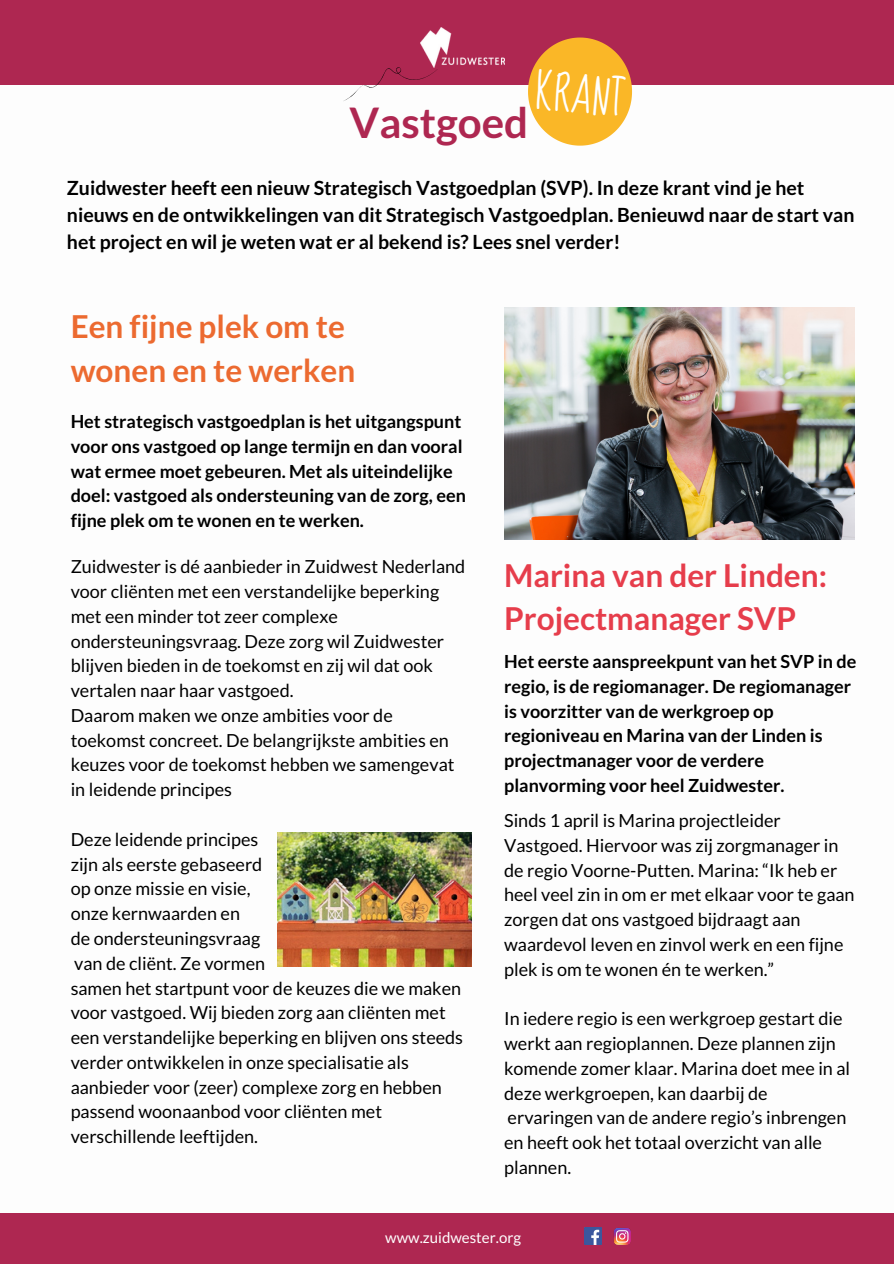
<style>
.page{position:relative;width:894px;height:1264px;background:#fff}
.page>*{position:absolute;margin:0;border:0;box-sizing:border-box;transform-origin:0 0}
.t1{font:700 42px "Lato";color:#ae2751}
.t2{font:42px "Sue Ellen Francisco";color:#fff}
.t3{font:700 31.5px/44px "Lato";color:#e63d4b}
.t4{font:700 31.5px/44px "Lato";color:#ec6a30}
.t5{font:700 19.5px/27px "Lato";color:#000}
.t6{font:18px/24.8px "Lato";color:#000}
.t7{font:700 18px/24.8px "Lato";color:#000}
.t8{font:15px "Lato";color:#fff}
</style>
<div class="page">
<div style="left:0;top:0;width:893px;height:85px;background:#ae2751"></div>
<div style="left:0;top:1213px;width:893px;height:50px;background:#ae2751"></div>
<img style="left:584px;top:1227px;width:17px;height:16px">
<img style="left:613px;top:1228px;width:18px;height:17px">
<img style="left:420px;top:28px;width:84px;height:37px">
<svg style="left:343px;top:46px;width:95px;height:55px"></svg>
<svg style="left:528px;top:38px;width:104px;height:108px"></svg>
<img style="left:277px;top:832px;width:194px;height:134px">
<img style="left:504px;top:307px;width:350px;height:232px">
<p class="t1" style="left:349px;top:97px;width:180px">Vastgoed</p>
<p class="t2" style="left:537px;top:69px;width:91px;rotate:5deg">KRANT</p>
<p class="t5" style="left:67px;top:173px;width:789px">Zuidwester heeft een nieuw Strategisch Vastgoedplan (SVP). In deze krant vind je het nieuws en de ontwikkelingen van dit Strategisch Vastgoedplan. Benieuwd naar de start van het project en wil je weten wat er al bekend is? Lees snel verder!</p>
<p class="t4" style="left:71px;top:304px;width:286px">Een fijne plek om te wonen en te werken</p>
<p class="t7" style="left:71px;top:409px;width:396px">Het strategisch vastgoedplan is het uitgangspunt voor ons vastgoed op lange termijn en dan vooral wat ermee moet gebeuren. Met als uiteindelijke doel: vastgoed als ondersteuning van de zorg, een fijne plek om te wonen en te werken.</p>
<p class="t6" style="left:71px;top:554px;width:396px">Zuidwester is dé aanbieder in Zuidwest Nederland voor cliënten met een verstandelijke beperking met een minder tot zeer complexe ondersteuningsvraag. Deze zorg wil Zuidwester blijven bieden in de toekomst en zij wil dat ook vertalen naar haar vastgoed.</p>
<p class="t6" style="left:71px;top:702px;width:385px">Daarom maken we onze ambities voor de toekomst concreet. De belangrijkste ambities en keuzes voor de toekomst hebben we samengevat in leidende principes</p>
<p class="t6" style="left:71px;top:826px;width:189px">Deze leidende principes</p>
<p class="t6" style="left:71px;top:851px;width:193px">zijn als eerste gebaseerd</p>
<p class="t6" style="left:71px;top:876px;width:181px">op onze missie en visie,</p>
<p class="t6" style="left:71px;top:900px;width:171px">onze kernwaarden en</p>
<p class="t6" style="left:71px;top:925px;width:191px">de ondersteuningsvraag</p>
<p class="t6" style="left:74px;top:950px;width:192px">van de cliënt. Ze vormen</p>
<p class="t6" style="left:71px;top:975px;width:394px">samen het startpunt voor de keuzes die we maken voor vastgoed. Wij bieden zorg aan cliënten met een verstandelijke beperking en blijven ons steeds verder ontwikkelen in onze specialisatie als aanbieder voor (zeer) complexe zorg en hebben passend woonaanbod voor cliënten met verschillende leeftijden.</p>
<p class="t3" style="left:504px;top:552px;width:324px">Marina van der Linden:<br>Projectmanager SVP</p>
<p class="t7" style="left:504px;top:648px;width:353px">Het eerste aanspreekpunt van het SVP in de regio, is de regiomanager. De regiomanager is voorzitter van de werkgroep op regioniveau en Marina van der Linden is projectmanager voor de verdere planvorming voor heel Zuidwester.</p>
<p class="t6" style="left:504px;top:807px;width:352px">Sinds 1 april is Marina projectleider Vastgoed. Hiervoor was zij zorgmanager in de regio Voorne-Putten. Marina: “Ik heb er heel veel zin in om er met elkaar voor te gaan zorgen dat ons vastgoed bijdraagt aan waardevol leven en zinvol werk en een fijne plek is om te wonen én te werken.”</p>
<p class="t6" style="left:504px;top:1006px;width:340px">In iedere regio is een werkgroep gestart die werkt aan regioplannen. Deze plannen zijn</p>
<p class="t6" style="left:504px;top:1055px;width:347px">komende zomer klaar. Marina doet mee in al deze werkgroepen, kan daarbij de ervaringen van de andere regio’s inbrengen en heeft ook het totaal overzicht van alle plannen.</p>
<p class="t8" style="left:385px;top:1227px;width:137px">www.zuidwester.org</p>
</div>
